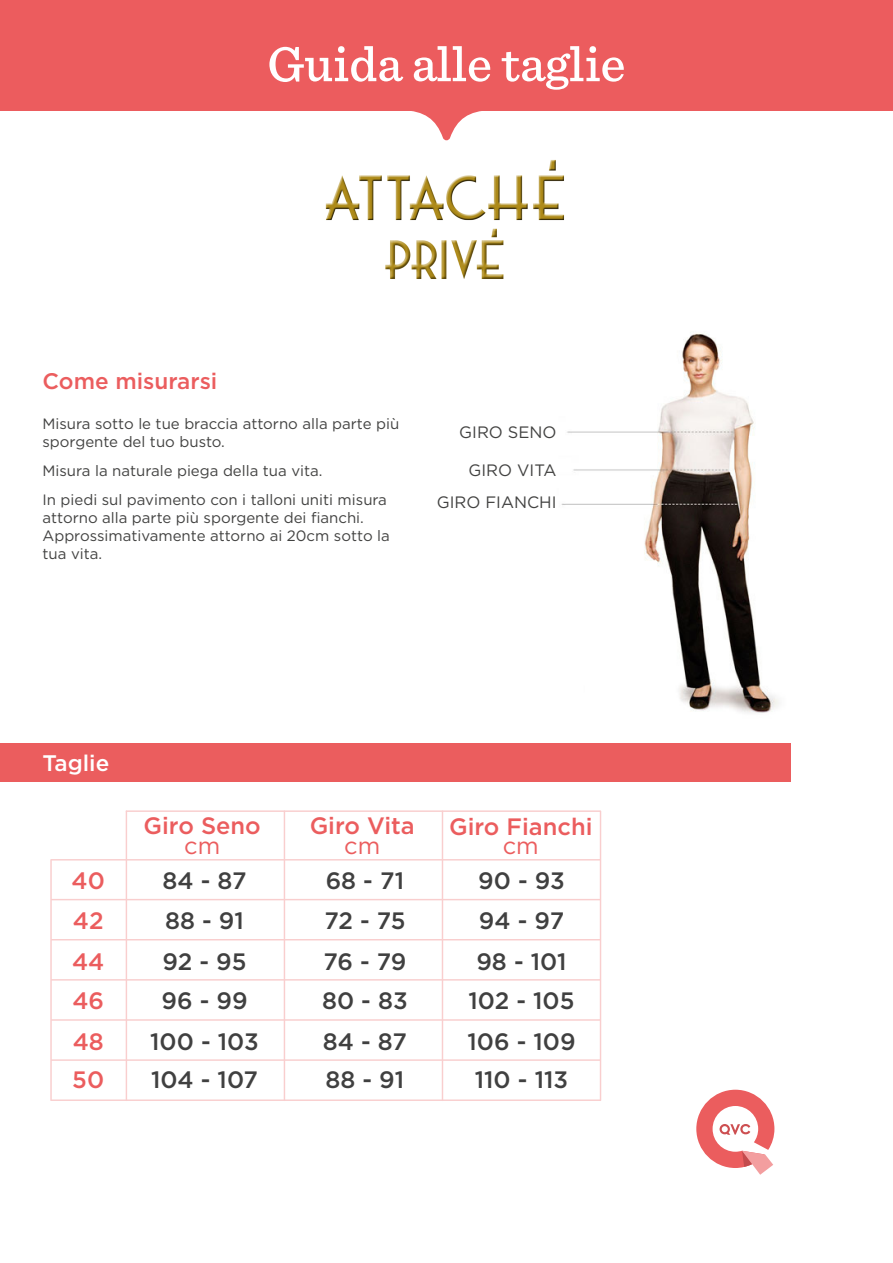
<style>
.page{position:relative;width:893px;height:1263px;background:#fff}
.page>*{position:absolute;margin:0;border:0;box-sizing:border-box;transform-origin:0 0}
.t1{font:500 51px "Sentinel";color:#fff}
.t2{font:500 23.7px/38.7px "Gotham";color:#404040}
.t3{font:500 23.7px/39.9px "Gotham";color:#eb5d5e;text-align:center}
.t4{font:500 22.5px "Gotham";color:#eb5d5e}
.t5{font:500 22.5px "Gotham";color:#fff}
.t6{font:16.5px "Gotham";color:#424241}
.t7{font:15px/18px "Gotham";color:#424241}
.s1{font-weight:400}
</style>
<div class="page">
<svg style="left:412px;top:111px;width:69px;height:29px"></svg>
<div style="left:0;top:0;width:893px;height:111px;background:#ec5c5e"></div>
<svg style="left:696px;top:1090px;width:78px;height:85px"></svg>
<img style="left:561px;top:333px;width:218px;height:380px">
<div style="left:0;top:743px;width:791px;height:38px;background:#eb5d5e"></div>
<hr style="left:52px;top:859px;width:548px;height:1px;background:#f9cece">
<hr style="left:126px;top:810px;width:474px;height:2px;background:#f9cece">
<hr style="left:52px;top:899px;width:548px;height:1px;background:#f9cece">
<hr style="left:52px;top:939px;width:548px;height:1px;background:#f9cece">
<hr style="left:52px;top:979px;width:548px;height:1px;background:#f9cece">
<hr style="left:52px;top:1019px;width:548px;height:2px;background:#f9cece">
<hr style="left:52px;top:1059px;width:548px;height:2px;background:#f9cece">
<hr style="left:52px;top:1099px;width:548px;height:2px;background:#f9cece">
<hr style="left:284px;top:811px;width:1px;height:289px;background:#f9cece">
<hr style="left:442px;top:811px;width:1px;height:289px;background:#f9cece">
<hr style="left:600px;top:811px;width:1px;height:289px;background:#f9cece">
<hr style="left:126px;top:811px;width:1px;height:289px;background:#f9cece">
<hr style="left:50px;top:860px;width:2px;height:240px;background:#f9cece">
<img style="left:325px;top:159px;width:239px;height:120px">
<p class="t1" style="left:267px;top:25px;width:360px">Guida alle taglie</p>
<p class="t4" style="left:43px;top:367px;width:176px">Come misurarsi</p>
<p class="t7" style="left:43px;top:414px;width:358px">Misura sotto le tue braccia attorno alla parte più sporgente del tuo busto.</p>
<p class="t7" style="left:43px;top:461px;width:282px">Misura la naturale piega della tua vita.</p>
<p class="t7" style="left:43px;top:490px;width:349px">In piedi sul pavimento con i talloni uniti misura attorno alla parte più sporgente dei fianchi.<br>Approssimativamente attorno ai 20cm sotto la tua vita.</p>
<p class="t6" style="left:459px;top:422px;width:99px">GIRO SENO</p>
<p class="t6" style="left:469px;top:460px;width:90px">GIRO VITA</p>
<p class="t6" style="left:437px;top:492px;width:121px">GIRO FIANCHI</p>
<p class="t5" style="left:43px;top:748px;width:68px">Taglie</p>
<p class="t3" style="left:72px;top:860px;width:35px;text-align:justify">40<br>42<br>44<br>46<br>48<br>50</p>
<p class="t3" style="left:144px;top:816px;width:119px;line-height:19.5px">Giro Seno <span class="s1">cm</span></p>
<p class="t3" style="left:310px;top:816px;width:107px;line-height:19.5px">Giro Vita <span class="s1">cm</span></p>
<p class="t3" style="left:449px;top:816px;width:145px;line-height:19.5px">Giro Fianchi <span class="s1">cm</span></p>
<p class="t2" style="left:162px;top:860px;width:86px">84 - 87</p>
<p class="t2" style="left:478px;top:860px;width:88px">90 - 93</p>
<p class="t2" style="left:165px;top:900px;width:80px">88 - 91</p>
<p class="t2" style="left:326px;top:860px;width:80px">68 - 71</p>
<p class="t2" style="left:479px;top:900px;width:87px">94 - 97</p>
<p class="t2" style="left:324px;top:900px;width:83px">72 - 75</p>
<p class="t2" style="left:163px;top:941px;width:85px">92 - 95</p>
<p class="t2" style="left:323px;top:941px;width:85px">76 - 79</p>
<p class="t2" style="left:476px;top:941px;width:92px">98 - 101</p>
<p class="t2" style="left:161px;top:981px;width:88px">96 - 99</p>
<p class="t2" style="left:322px;top:981px;width:87px">80 - 83</p>
<p class="t2" style="left:468px;top:981px;width:108px">102 - 105</p>
<p class="t2" style="left:150px;top:1021px;width:110px">100 - 103</p>
<p class="t2" style="left:151px;top:1060px;width:108px">104 - 107</p>
<p class="t2" style="left:323px;top:1021px;width:86px">84 - 87<br>88 - 91</p>
<p class="t2" style="left:467px;top:1021px;width:110px">106 - 109</p>
<p class="t2" style="left:475px;top:1060px;width:95px">110 - 113</p>
</div>
